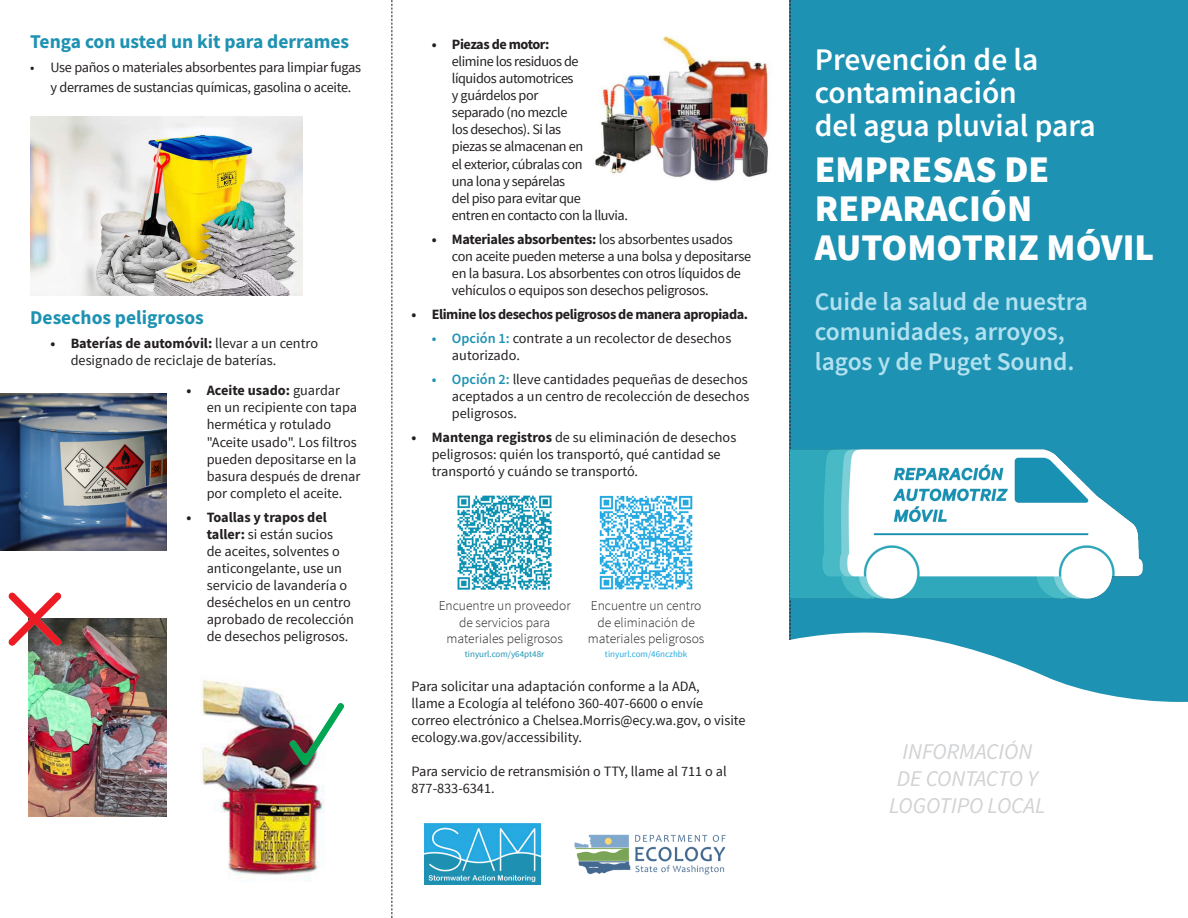
<style>
.page{position:relative;width:1188px;height:918px;background:#fff}
.page>*{position:absolute;margin:0;border:0;box-sizing:border-box;transform-origin:0 0}
.t1{font:900 37.5px/39px "Source Sans Pro";color:#fff}
.t2{font:600 31.5px/33px "Source Sans Pro";color:#fff}
.t3{font:600 25.5px/30px "Source Sans Pro";color:#b2e1f0}
.t4{font:italic 22.5px/27px "Source Sans Pro";color:#d1d2d4;text-align:center}
.t5{font:700 19.5px "Source Sans Pro";color:#1e92b2}
.t6{font:14.25px/17.1px "Source Sans Pro";color:#231f20}
.t7{font:14.25px/17.1px "Source Sans Pro";letter-spacing:-.02em;color:#231f20}
.t8{font:14.25px/17.1px "Source Sans Pro";letter-spacing:-.03em;color:#231f20}
.t9{font:700 14.25px "Source Sans Pro";letter-spacing:-.03em;color:#231f20}
.t10{font:300 13.5px/16.5px "Source Sans Pro";color:#231f20;text-align:center}
.t11{font:9px "Source Sans Pro";color:#1e92b2}
.t12{font:9px "Source Sans Pro";color:#24aae1}
.s1{font-weight:700}
.s2{font-weight:600;color:#1e92b2}
</style>
<div class="page">
<div style="left:790px;top:0;width:398px;height:918px;background:#1e92b2"></div>
<svg style="left:392px;top:0;width:1px;height:918px"></svg>
<svg style="left:790px;top:0;width:1px;height:631px"></svg>
<svg style="left:789px;top:631px;width:399px;height:287px;background:#e6f3f6"></svg>
<img style="left:574px;top:834px;width:152px;height:41px">
<img style="left:424px;top:824px;width:117px;height:61px">
<img style="left:791px;top:449px;width:352px;height:150px">
<img style="left:595px;top:37px;width:174px;height:144px">
<img style="left:29px;top:619px;width:137px;height:198px">
<img style="left:201px;top:679px;width:124px;height:203px">
<img style="left:288px;top:697px;width:57px;height:73px">
<img style="left:8px;top:592px;width:57px;height:61px">
<img style="left:0;top:394px;width:166px;height:156px">
<img style="left:30px;top:117px;width:272px;height:179px">
<img style="left:457px;top:495px;width:95px;height:95px">
<img style="left:599px;top:495px;width:94px;height:95px">
<p class="t5" style="left:30px;top:29px;width:321px">Tenga con usted un kit para derrames</p>
<p class="t7" style="left:50px;top:58px;width:312px;line-height:19.8px;text-indent:-20px">• Use paños o materiales absorbentes para limpiar fugas y derrames de sustancias químicas, gasolina o aceite.</p>
<p class="t5" style="left:30px;top:304px;width:175px">Desechos peligrosos</p>
<p class="t6" style="left:71px;top:334px;width:249px;text-indent:-20px"><span class="s1">• Baterías de automóvil:</span> llevar a un centro designado de reciclaje de baterías.</p>
<p class="t6" style="left:207px;top:382px;width:155px;text-indent:-20px"><span class="s1">• Aceite usado:</span> guardar<br>en un recipiente con tapa hermética y rotulado "Aceite usado". Los filtros pueden depositarse en la basura después de drenar por completo el aceite.</p>
<p class="t6" style="left:207px;top:509px;width:149px;text-indent:-20px"><span class="s1">• Toallas y trapos del taller:</span> si están sucios<br>de aceites, solventes o anticongelante, use un servicio de lavandería o deséchelos en un centro aprobado de recolección de desechos peligrosos.</p>
<p class="t8" style="left:452px;top:36px;width:178px;text-indent:-20px"><span class="s1">• Piezas de motor:<br></span>elimine los residuos de<br>líquidos automotrices<br>y guárdelos por<br>separado (no mezcle<br>los desechos). Si las<br>piezas se almacenan en<br>el exterior, cúbralas con<br>una lona y sepárelas<br>del piso para evitar que<br>entren en contacto con la lluvia.</p>
<p class="t7" style="left:452px;top:231px;width:301px;text-indent:-20px"><span class="s1">• Materiales absorbentes:</span> los absorbentes usados con aceite pueden meterse a una bolsa y depositarse en la basura. Los absorbentes con otros líquidos de vehículos o equipos son desechos peligrosos.</p>
<p class="t9" style="left:411px;top:304px;width:338px">• Elimine los desechos peligrosos de manera apropiada.</p>
<p class="t6" style="left:452px;top:330px;width:281px;text-indent:-20px"><span class="s2">• Opción 1:</span> contrate a un recolector de desechos autorizado.</p>
<p class="t6" style="left:452px;top:371px;width:299px;text-align:justify;text-indent:-20px"><span class="s2">• Opción 2:</span> lleve cantidades pequeñas de desechos aceptados a un centro de recolección de desechos peligrosos.</p>
<p class="t6" style="left:432px;top:429px;width:306px;text-indent:-20px"><span class="s1">• Mantenga registros</span> de su eliminación de desechos peligrosos: quién los transportó, qué cantidad se transportó y cuándo se transportó.</p>
<p class="t10" style="left:439px;top:597px;width:134px">Encuentre un proveedor de servicios para materiales peligrosos</p>
<p class="t10" style="left:588px;top:597px;width:118px">Encuentre un centro de eliminación de materiales peligrosos</p>
<p class="t11" style="left:465px;top:649px;width:81px">tinyurl.com/y64pt48r</p>
<p class="t12" style="left:605px;top:649px;width:84px">tinyurl.com/46nczhbk</p>
<p class="t6" style="left:411px;top:678px;width:336px">Para solicitar una adaptación conforme a la ADA,<br>llame a Ecología al teléfono 360-407-6600 o envíe<br>correo electrónico a Chelsea.Morris@ecy.wa.gov, o visite ecology.wa.gov/accessibility.</p>
<p class="t6" style="left:411px;top:763px;width:317px">Para servicio de retransmisión o TTY, llame al 711 o al<br>877-833-6341.</p>
<p class="t2" style="left:815px;top:43px;width:282px">Prevención de la contaminación<br>del agua pluvial para</p>
<p class="t1" style="left:815px;top:151px;width:341px">EMPRESAS DE<br>REPARACIÓN<br>AUTOMOTRIZ MÓVIL</p>
<p class="t3" style="left:815px;top:287px;width:275px">Cuide la salud de nuestra comunidades, arroyos, lagos y de Puget Sound.</p>
<p class="t4" style="left:889px;top:738px;width:158px">INFORMACIÓN<br>DE CONTACTO Y<br>LOGOTIPO LOCAL</p>
</div>
